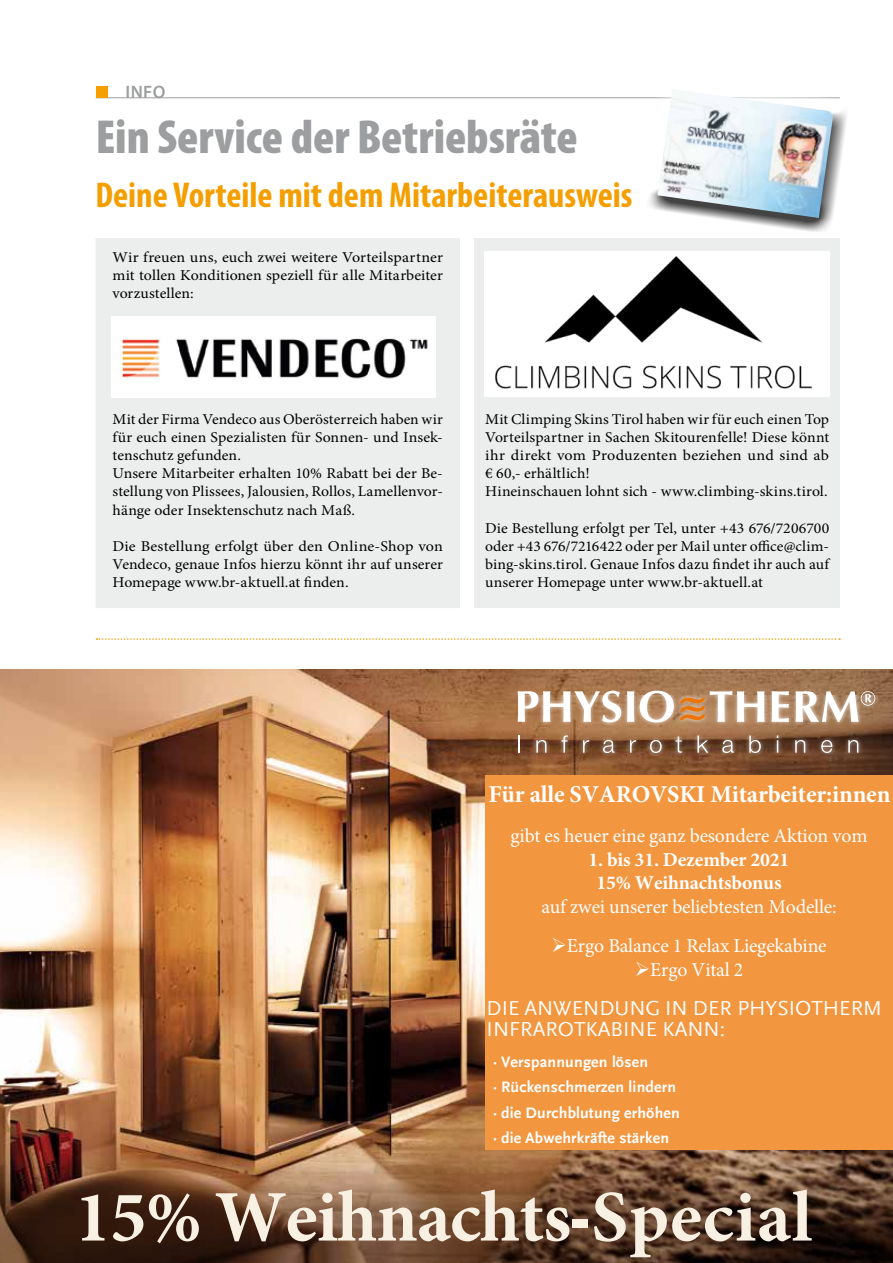
<style>
.page{position:relative;width:893px;height:1263px;background:#fff}
.page>*{position:absolute;margin:0;border:0;box-sizing:border-box;transform-origin:0 0}
.t1{font:700 72.75px "Minion Pro";letter-spacing:-.01em;color:#f9f0e4}
.t2{font:900 condensed 48px "Myriad Pro";color:#9c9e9f}
.t3{font:700 condensed 36px "Myriad Pro";color:#f49e00}
.t4{font:700 24.3px "Minion Pro";letter-spacing:-.01em;color:#fff}
.t5{font:21.15px/21.1px "Scala Sans Offc Pro";color:#fff}
.t6{font:19.65px "Minion Pro";letter-spacing:-.01em;color:#fff}
.t7{font:700 19.65px/23.7px "Minion Pro";letter-spacing:-.01em;color:#fff;text-align:center}
.t8{font:600 18px "Myriad Pro";color:#9c9e9f}
.t9{font:700 15.9px/25.5px "Scala Sans Offc Pro";letter-spacing:.01em;color:#fff}
.t10{font:15px/18px "Minion Pro";letter-spacing:.005em;color:#000;scale:1.04 1}
.t11{font:15px/18px "Minion Pro";letter-spacing:.005em;color:#000;text-align:justify;scale:1.07 1}
.t12{font:15px/18px "Minion Pro";letter-spacing:.005em;color:#000;text-align:justify;scale:1.05 1}
.s1{font-family:"Scala Sans Offc Pro"}
</style>
<div class="page">
<hr style="left:96px;top:97px;width:744px;height:1px;background:#9c9e9f">
<div style="left:96px;top:86px;width:11px;height:11px;background:#f49e00"></div>
<img style="left:0;top:670px;width:892px;height:453px">
<img style="left:0;top:1123px;width:893px;height:140px">
<div style="left:486px;top:775px;width:407px;height:375px;background:#f2963f"></div>
<div style="left:522px;top:695px;width:366px;height:72px;background:#fff;opacity:.75"></div>
<svg style="left:518px;top:691px;width:103px;height:31px"></svg>
<svg style="left:627px;top:691px;width:7px;height:31px"></svg>
<svg style="left:640px;top:691px;width:34px;height:31px"></svg>
<svg style="left:772px;top:691px;width:17px;height:31px"></svg>
<svg style="left:796px;top:691px;width:79px;height:31px"></svg>
<svg style="left:680px;top:691px;width:84px;height:31px"></svg>
<svg style="left:518px;top:735px;width:1px;height:18px"></svg>
<svg style="left:536px;top:740px;width:10px;height:13px"></svg>
<svg style="left:561px;top:735px;width:7px;height:18px"></svg>
<svg style="left:583px;top:740px;width:6px;height:13px"></svg>
<svg style="left:603px;top:740px;width:11px;height:13px"></svg>
<svg style="left:630px;top:740px;width:6px;height:13px"></svg>
<svg style="left:650px;top:740px;width:12px;height:13px"></svg>
<svg style="left:675px;top:736px;width:7px;height:17px"></svg>
<svg style="left:697px;top:735px;width:11px;height:18px"></svg>
<svg style="left:722px;top:740px;width:12px;height:13px"></svg>
<svg style="left:749px;top:735px;width:12px;height:18px"></svg>
<svg style="left:777px;top:735px;width:1px;height:18px"></svg>
<svg style="left:795px;top:740px;width:10px;height:13px"></svg>
<svg style="left:821px;top:740px;width:11px;height:13px"></svg>
<svg style="left:848px;top:740px;width:10px;height:13px"></svg>
<svg style="left:96px;top:638px;width:744px;height:2px"></svg>
<div style="left:99px;top:241px;width:358px;height:364px;background:#eceded"></div>
<div style="left:96px;top:238px;width:364px;height:370px;border:6px solid #eceded"></div>
<div style="left:475px;top:239px;width:365px;height:369px;background:#eceded"></div>
<svg style="left:640px;top:97px;width:207px;height:135px"></svg>
<img style="left:657px;top:97px;width:177px;height:121px">
<img style="left:484px;top:252px;width:346px;height:145px">
<img style="left:111px;top:317px;width:324px;height:80px">
<p class="t8" style="left:126px;top:80px;width:41px">INFO</p>
<h2 class="t2" style="left:96px;top:106px;width:484px">Ein Service der Betriebsräte</h2>
<h3 class="t3" style="left:96px;top:173px;width:539px">Deine Vorteile mit dem Mitarbeiterausweis</h3>
<p class="t11" style="left:113px;top:248px;width:310px">Wir freuen uns, euch zwei weitere Vorteilspartner mit tollen Konditionen speziell für alle Mitarbeiter vorzustellen:</p>
<p class="t10" style="left:113px;top:410px;width:319px">Mit der Firma Vendeco aus Oberösterreich haben wir für euch einen Spezialisten für Sonnen- und Insek&shy;tenschutz gefunden.<br>Unsere Mitarbeiter erhalten 10% Rabatt bei der Be&shy;stellung von Plissees, Jalousien, Rollos, Lamellenvor&shy;hänge oder Insektenschutz nach Maß.</p>
<p class="t11" style="left:113px;top:537px;width:310px">Die Bestellung erfolgt über den Online-Shop von Vendeco, genaue Infos hierzu könnt ihr auf unserer Homepage www.br-aktuell.at finden.</p>
<p class="t10" style="left:485px;top:410px;width:332px">Mit Climping Skins Tirol haben wir für euch einen Top Vorteilspartner in Sachen Skitourenfelle! Diese könnt ihr direkt vom Produzenten beziehen und sind ab € 60,- erhältlich!<br>Hineinschauen lohnt sich - www.climbing-skins.tirol.</p>
<p class="t12" style="left:485px;top:519px;width:329px">Die Bestellung erfolgt per Tel, unter +43 676/7206700 oder +43 676/7216422 oder per Mail unter office@clim&shy;bing-skins.tirol. Genaue Infos dazu findet ihr auch auf unserer Homepage unter www.br-aktuell.at</p>
<h3 class="t4" style="left:488px;top:777px;width:404px">Für alle SVAROVSKI Mitarbeiter:innen</h3>
<h3 class="t6" style="left:510px;top:822px;width:359px">gibt es heuer eine ganz besondere Aktion vom</h3>
<h3 class="t7" style="left:588px;top:847px;width:203px">1. bis 31. Dezember 2021<br>15% Weihnachtsbonus</h3>
<h3 class="t6" style="left:541px;top:893px;width:297px">auf zwei unserer beliebtesten Modelle:</h3>
<h3 class="t6" style="left:551px;top:932px;width:277px">➢Ergo Balance 1 Relax Liegekabine</h3>
<h3 class="t6" style="left:635px;top:956px;width:110px">➢Ergo Vital 2</h3>
<h3 class="t5" style="left:487px;top:997px;width:397px">DIE ANWENDUNG IN DER PHYSIOTHERM<br>INFRAROTKABINE KANN:</h3>
<p class="t9" style="left:493px;top:1049px;width:188px">· Verspannungen lösen<br>· Rückenschmerzen lindern · die Durchblutung erhöhen · die Abwehrkräfte stärken</p>
<h1 class="t1" style="left:75px;top:1166px;width:739px">15% Weihnachts<span class="s1">-</span>Special</h1>
</div>
